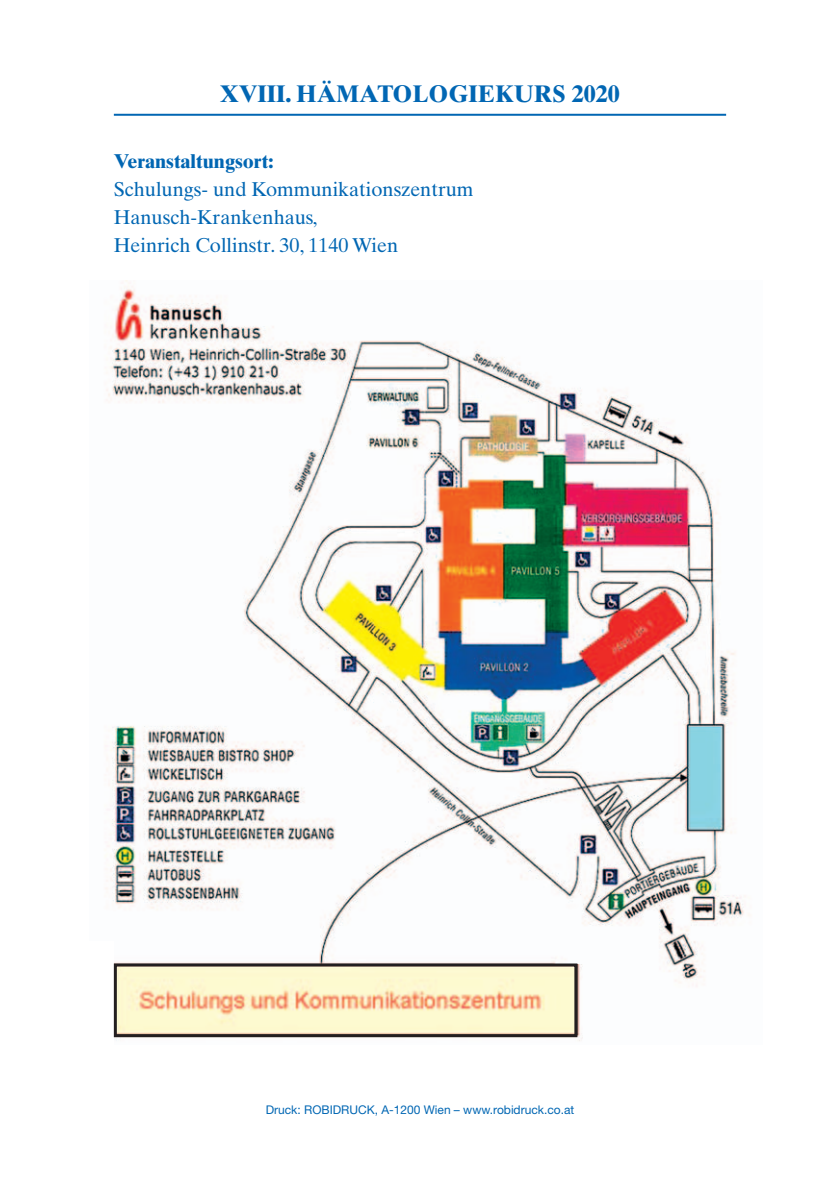
<style>
.page{position:relative;width:840px;height:1190px;background:#fff}
.page>*{position:absolute;margin:0;border:0;box-sizing:border-box;transform-origin:0 0}
.t1{font:700 24px "Times Ten";color:#0166b3}
.t2{font:20px/28px "Times Ten";color:#0166b3}
.t3{font:700 20px "Times Ten";color:#0166b3}
.t4{font:12px "Helvetica Neue";color:#0166b3}
</style>
<div class="page">
<hr style="left:114px;top:114px;width:612px;height:2px;background:#0166b3">
<img style="left:105px;top:281px;width:640px;height:706px">
<img style="left:114px;top:965px;width:469px;height:76px">
<div style="left:41px;top:941px;width:73px;height:109px;background:#fff"></div>
<div style="left:114px;top:964px;width:463px;height:73px;border:3px solid #231f20"></div>
<p class="t1" style="left:220px;top:85px;width:401px">XVIII. HÄMATOLOGIEKURS 2020</p>
<p class="t3" style="left:114px;top:153px;width:161px">Veranstaltungsort:</p>
<p class="t2" style="left:114px;top:177px;width:361px">Schulungs- und Kommunikationszentrum<br>Hanusch-Krankenhaus,<br>Heinrich Collinstr. 30, 1140 Wien</p>
<p class="t4" style="left:266px;top:1105px;width:310px">Druck: ROBIDRUCK, A-1200 Wien – www.robidruck.co.at</p>
</div>
